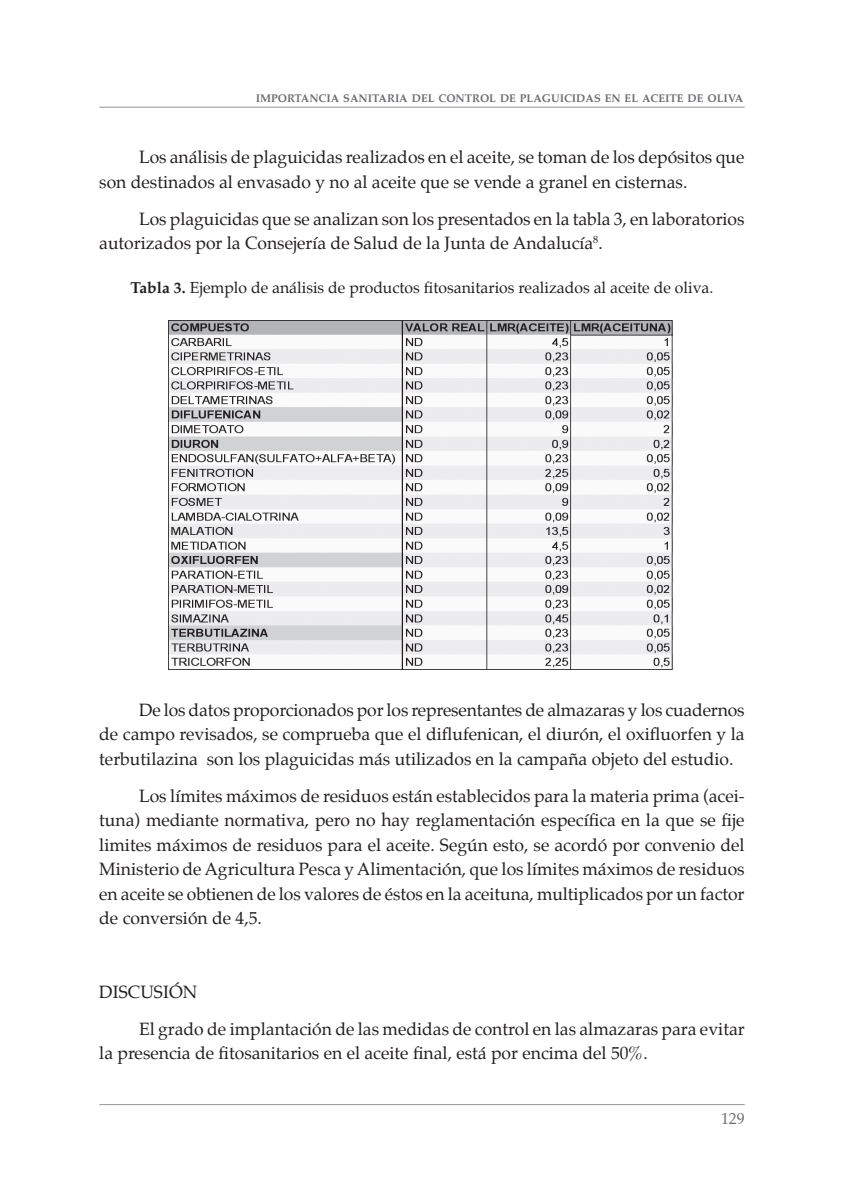
<style>
.page{position:relative;width:844px;height:1191px;background:#fff}
.page>*{position:absolute;margin:0;border:0;box-sizing:border-box;transform-origin:0 0}
.t1{font:17.5px/24.5px "Palatino";color:#231f20}
.t2{font:15.75px "Palatino";color:#231f20}
.t3{font:15.75px "Palatino";color:#6c6d70}
.t4{font:700 11.03px "Palatino";color:#6c6d70}
.s1{font-weight:700}
</style>
<div class="page">
<hr style="left:99px;top:107px;width:645px;height:1px;background:#939598">
<hr style="left:99px;top:1104px;width:645px;height:1px;background:#939598">
<img style="left:169px;top:320px;width:503px;height:350px">
<p class="t4" style="left:256px;top:89px;width:489px">IMPORTANCIA SANITARIA DEL CONTROL DE PLAGUICIDAS EN EL ACEITE DE OLIVA</p>
<p class="t1" style="left:99px;top:145px;width:646px;text-indent:40px">Los análisis de plaguicidas realizados en el aceite, se toman de los depósitos que son destinados al envasado y no al aceite que se vende a granel en cisternas.</p>
<p class="t1" style="left:99px;top:206px;width:646px;text-indent:40px">Los plaguicidas que se analizan son los presentados en la tabla 3, en laboratorios autorizados por la Consejería de Salud de la Junta de Andalucía<sup>8</sup>.</p>
<p class="t2" style="left:130px;top:274px;width:584px"><span class="s1">Tabla 3.</span> Ejemplo de análisis de productos fitosanitarios realizados al aceite de oliva.</p>
<p class="t1" style="left:99px;top:697px;width:646px;text-align:justify;text-indent:40px">De los datos proporcionados por los representantes de almazaras y los cuadernos de campo revisados, se comprueba que el diflufenican, el diurón, el oxifluorfen y la terbutilazina son los plaguicidas más utilizados en la campaña objeto del estudio.</p>
<p class="t1" style="left:99px;top:783px;width:646px;text-align:justify;text-indent:40px">Los límites máximos de residuos están establecidos para la materia prima (acei&shy;tuna) mediante normativa, pero no hay reglamentación específica en la que se fije limites máximos de residuos para el aceite. Según esto, se acordó por convenio del Ministerio de Agricultura Pesca y Alimentación, que los límites máximos de residuos en aceite se obtienen de los valores de éstos en la aceituna, multiplicados por un factor de conversión de 4,5.</p>
<p class="t1" style="left:139px;top:973px;width:607px;line-height:36.9px;text-indent:-40px">DISCUSIÓN<br>El grado de implantación de las medidas de control en las almazaras para evitar</p>
<p class="t1" style="left:99px;top:1041px;width:549px">la presencia de fitosanitarios en el aceite final, está por encima del 50%.</p>
<p class="t3" style="left:720px;top:1105px;width:25px">129</p>
</div>
